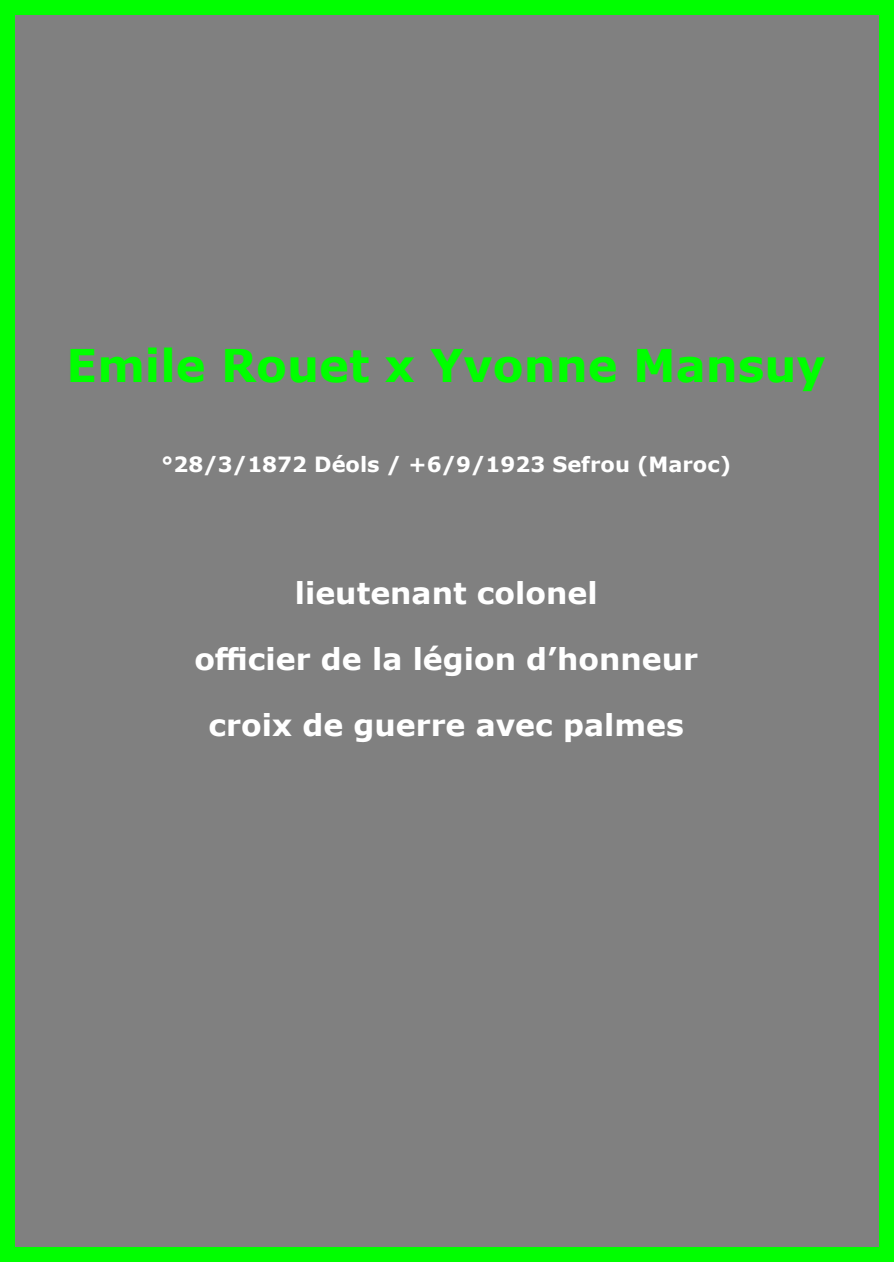
<style>
.page{position:relative;width:894px;height:1262px;background:#fff}
.page>*{position:absolute;margin:0;border:0;box-sizing:border-box;transform-origin:0 0}
.t1{font:700 45px "Verdana";color:#0f0}
.t2{font:700 30px "Verdana";color:#fff}
.t3{font:700 21px "Verdana";color:#fff}
</style>
<div class="page">
<div style="left:0;top:0;width:894px;height:1262px;background:#808080;border:15px solid #0f0"></div>
<h1 class="t1" style="left:67px;top:333px;width:761px">Emile Rouet x Yvonne Mansuy</h1>
<p class="t3" style="left:161px;top:449px;width:571px">°28/3/1872 Déols / +6/9/1923 Sefrou (Maroc)</p>
<p class="t2" style="left:295px;top:571px;width:304px">lieutenant colonel</p>
<p class="t2" style="left:194px;top:637px;width:505px">officier de la légion d’honneur</p>
<p class="t2" style="left:209px;top:703px;width:477px">croix de guerre avec palmes</p>
</div>
